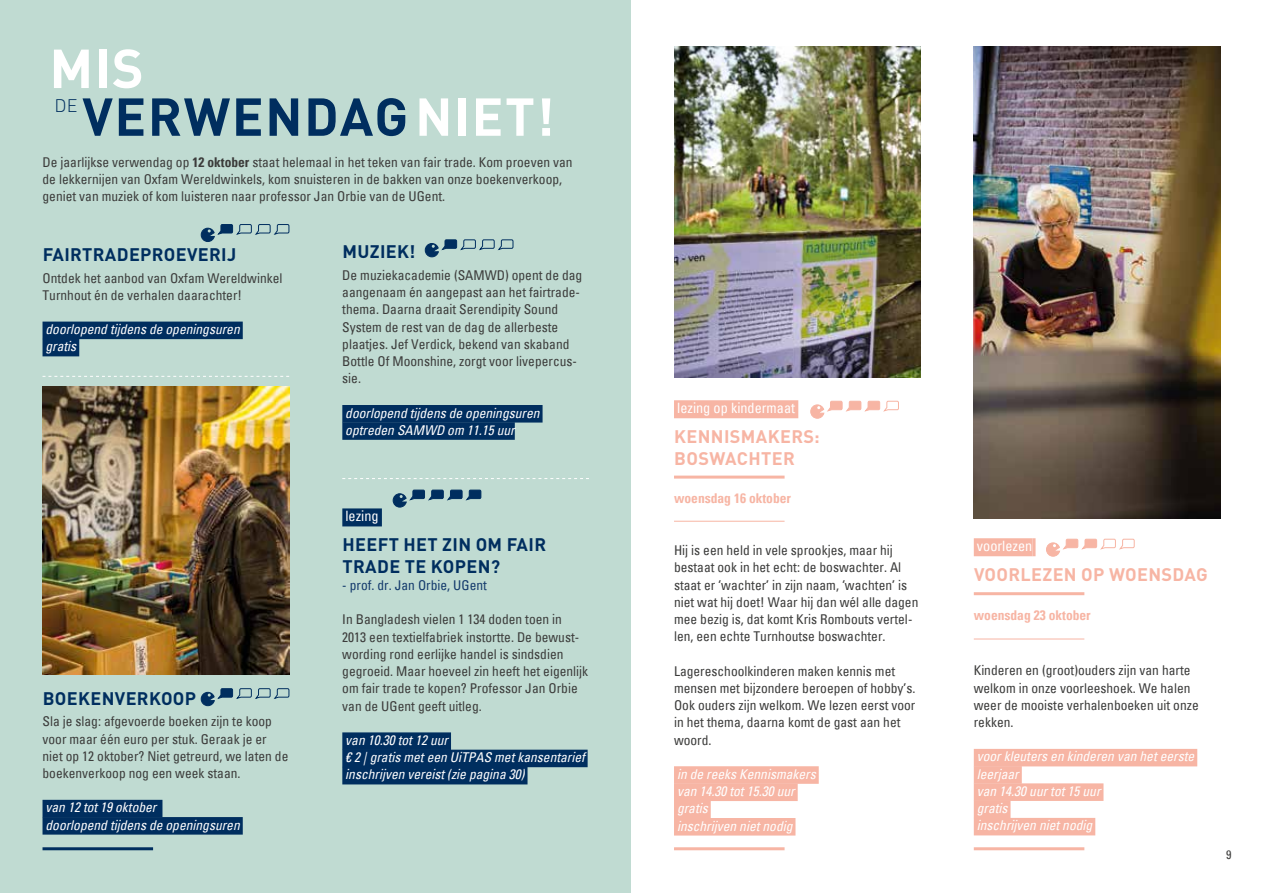
<style>
.page{position:relative;width:1263px;height:893px;background:#fff}
.page>*{position:absolute;margin:0;border:0;box-sizing:border-box;transform-origin:0 0}
.t1{font:700 54px "DIN Pro";color:#fff}
.t2{font:700 52.5px "DIN Pro";letter-spacing:.03em;color:#002e5f}
.t3{font:700 18px/21.6px "DIN Pro";letter-spacing:.02em;color:#002e5f}
.t4{font:700 18px/21.6px "DIN Pro";letter-spacing:.02em;color:#f7b5a4}
.t5{font:300 18px "DIN Pro";color:#002e5f}
.t6{font:condensed 14.25px "Univers";color:#fff}
.t7{font:condensed 13.5px/17.2px "Univers";color:#3c3c3b}
.t8{font:italic condensed 13.5px/17.2px "Univers";color:#fff}
.t9{font:700 condensed 13.5px "Univers";color:#f7b5a4}
.t10{font:condensed 13.5px "Univers";color:#143b6c}
.t11{font:condensed 12px "Univers";color:#3c3c3b}
.s1{color:#fff}
.s2{font-weight:700}
</style>
<div class="page">
<div style="left:974px;top:538px;width:58px;height:18px;background:#f7b5a4"></div>
<hr style="left:1032px;top:538px;width:3px;height:18px;background:#f7b5a4">
<div style="left:974px;top:749px;width:223px;height:17px;background:#f7b5a4"></div>
<div style="left:974px;top:766px;width:48px;height:18px;background:#f7b5a4"></div>
<div style="left:974px;top:783px;width:129px;height:18px;background:#f7b5a4"></div>
<div style="left:974px;top:801px;width:36px;height:17px;background:#f7b5a4"></div>
<div style="left:974px;top:818px;width:121px;height:17px;background:#f7b5a4"></div>
<div style="left:674px;top:400px;width:124px;height:18px;background:#f7b5a4"></div>
<div style="left:674px;top:766px;width:145px;height:18px;background:#f7b5a4"></div>
<div style="left:674px;top:783px;width:124px;height:18px;background:#f7b5a4"></div>
<div style="left:674px;top:801px;width:37px;height:17px;background:#f7b5a4"></div>
<div style="left:674px;top:818px;width:121px;height:17px;background:#f7b5a4"></div>
<img style="left:674px;top:47px;width:247px;height:331px">
<img style="left:974px;top:47px;width:246px;height:472px">
<hr style="left:674px;top:476px;width:110px;height:3px;background:#f7b5a4">
<hr style="left:674px;top:521px;width:110px;height:1px;background:#f7b5a4">
<hr style="left:974px;top:592px;width:110px;height:3px;background:#f7b5a4">
<hr style="left:974px;top:639px;width:110px;height:1px;background:#f7b5a4">
<svg style="left:810px;top:401px;width:89px;height:18px"></svg>
<svg style="left:1046px;top:539px;width:89px;height:18px"></svg>
<hr style="left:674px;top:847px;width:110px;height:3px;background:#f7b5a4">
<hr style="left:974px;top:847px;width:110px;height:3px;background:#f7b5a4">
<div style="left:0;top:0;width:631px;height:893px;background:#c0dbd2"></div>
<div style="left:43px;top:322px;width:200px;height:17px;background:#002e5f"></div>
<div style="left:43px;top:339px;width:36px;height:17px;background:#002e5f"></div>
<div style="left:43px;top:800px;width:119px;height:17px;background:#002e5f"></div>
<div style="left:43px;top:817px;width:200px;height:18px;background:#002e5f"></div>
<div style="left:342px;top:405px;width:201px;height:18px;background:#002e5f"></div>
<div style="left:342px;top:422px;width:173px;height:18px;background:#002e5f"></div>
<div style="left:342px;top:508px;width:40px;height:18px;background:#002e5f"></div>
<div style="left:342px;top:732px;width:109px;height:18px;background:#002e5f"></div>
<div style="left:342px;top:750px;width:246px;height:17px;background:#002e5f"></div>
<div style="left:342px;top:767px;width:185px;height:17px;background:#002e5f"></div>
<img style="left:43px;top:387px;width:246px;height:287px">
<svg style="left:43px;top:376px;width:246px;height:1px"></svg>
<svg style="left:342px;top:478px;width:247px;height:1px"></svg>
<hr style="left:43px;top:847px;width:110px;height:3px;background:#002e5f">
<svg style="left:201px;top:224px;width:88px;height:18px"></svg>
<svg style="left:425px;top:239px;width:88px;height:18px"></svg>
<svg style="left:201px;top:688px;width:88px;height:18px"></svg>
<svg style="left:393px;top:490px;width:88px;height:18px"></svg>
<h1 class="t1" style="left:49px;top:23px;width:96px">MIS</h1>
<h3 class="t5" style="left:54px;top:91px;width:25px">DE</h3>
<h2 class="t2" style="left:82px;top:73px;width:473px">VERWENDAG<span class="s1">NIET!</span></h2>
<p class="t7" style="left:43px;top:153px;width:532px">De jaarlijkse verwendag op <span class="s2">12 oktober</span> staat helemaal in het teken van fair trade. Kom proeven van de lekkernijen van Oxfam Wereldwinkels, kom snuisteren in de bakken van onze boekenverkoop, geniet van muziek of kom luisteren naar professor Jan Orbie van de UGent.</p>
<h3 class="t3" style="left:43px;top:242px;width:195px">FAIRTRADEPROEVERIJ</h3>
<p class="t7" style="left:43px;top:269px;width:241px">Ontdek het aanbod van Oxfam Wereldwinkel<br>Turnhout én de verhalen daarachter!</p>
<p class="t8" style="left:46px;top:320px;width:196px">doorlopend tijdens de openingsuren gratis</p>
<h3 class="t3" style="left:43px;top:685px;width:155px">BOEKENVERKOOP</h3>
<p class="t7" style="left:43px;top:713px;width:247px">Sla je slag: afgevoerde boeken zijn te koop voor maar één euro per stuk. Geraak je er niet op 12 oktober? Niet getreurd, we laten de boekenverkoop nog een week staan.</p>
<p class="t8" style="left:46px;top:799px;width:196px">van 12 tot 19 oktober<br>doorlopend tijdens de openingsuren</p>
<h3 class="t3" style="left:342px;top:239px;width:75px">MUZIEK!</h3>
<p class="t7" style="left:342px;top:266px;width:241px">De muziekacademie (SAMWD) opent de dag aangenaam én aangepast aan het fairtrade&shy;thema. Daarna draait Serendipity Sound System de rest van de dag de allerbeste plaatjes. Jef Verdick, bekend van skaband Bottle Of Moonshine, zorgt voor livepercus&shy;sie.</p>
<p class="t8" style="left:345px;top:404px;width:196px">doorlopend tijdens de openingsuren optreden SAMWD om 11.15 uur</p>
<p class="t6" style="left:345px;top:507px;width:35px">lezing</p>
<h3 class="t3" style="left:342px;top:532px;width:205px">HEEFT HET ZIN OM FAIR<br>TRADE TE KOPEN?</h3>
<p class="t10" style="left:342px;top:576px;width:146px">- prof. dr. Jan Orbie, UGent</p>
<p class="t7" style="left:342px;top:611px;width:247px">In Bangladesh vielen 1 134 doden toen in 2013 een textielfabriek instortte. De bewust&shy;wording rond eerlijke handel is sindsdien gegroeid. Maar hoeveel zin heeft het eigenlijk om fair trade te kopen? Professor Jan Orbie van de UGent geeft uitleg.</p>
<p class="t8" style="left:345px;top:731px;width:241px">van 10.30 tot 12 uur<br>€ 2 | gratis met een UiTPAS met kansentarief inschrijven vereist (zie pagina 30)</p>
<p class="t6" style="left:677px;top:399px;width:119px">lezing op kindermaat</p>
<h3 class="t4" style="left:674px;top:424px;width:147px">KENNISMAKERS:<br>BOSWACHTER</h3>
<p class="t9" style="left:674px;top:490px;width:118px">woensdag 16 oktober</p>
<p class="t7" style="left:674px;top:541px;width:246px">Hij is een held in vele sprookjes, maar hij bestaat ook in het echt: de boswachter. Al staat er ‘wachter’ in zijn naam, ‘wachten’ is niet wat hij doet! Waar hij dan wél alle dagen mee bezig is, dat komt Kris Rombouts vertel&shy;len, een echte Turnhoutse boswachter.</p>
<p class="t7" style="left:674px;top:662px;width:243px">Lagereschoolkinderen maken kennis met mensen met bijzondere beroepen of hobby’s.<br>Ook ouders zijn welkom. We lezen eerst voor in het thema, daarna komt de gast aan het woord.</p>
<p class="t8" style="left:677px;top:765px;width:140px">in de reeks Kennismakers van 14.30 tot 15.30 uur gratis<br>inschrijven niet nodig</p>
<p class="t6" style="left:977px;top:537px;width:57px">voorlezen</p>
<h3 class="t4" style="left:974px;top:562px;width:235px">VOORLEZEN OP WOENSDAG</h3>
<p class="t9" style="left:974px;top:606px;width:118px">woensdag 23 oktober</p>
<p class="t7" style="left:974px;top:662px;width:226px">Kinderen en (groot)ouders zijn van harte welkom in onze voorleeshoek. We halen weer de mooiste verhalenboeken uit onze rekken.</p>
<p class="t8" style="left:977px;top:748px;width:219px">voor kleuters en kinderen van het eerste leerjaar<br>van 14.30 uur tot 15 uur<br>gratis<br>inschrijven niet nodig</p>
<p class="t11" style="left:1226px;top:847px;width:7px">9</p>
</div>
